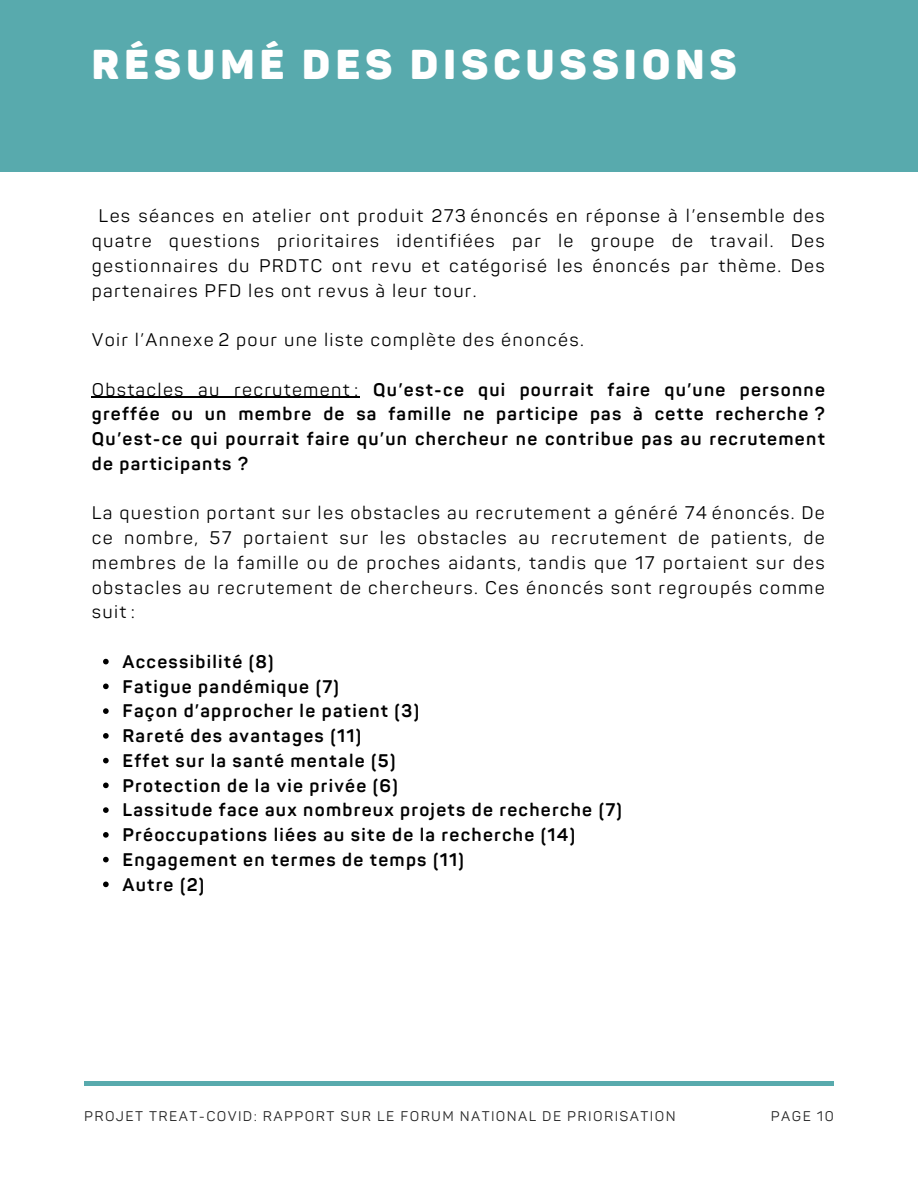
<style>
.page{position:relative;width:918px;height:1188px;background:#fff}
.page>*{position:absolute;margin:0;border:0;box-sizing:border-box;transform-origin:0 0}
.t1{font:900 41.1px "Panton";letter-spacing:.13em;color:#fff}
.t2{font:18px/24.8px "Panton";letter-spacing:.07em;color:#000;text-align:justify}
.t3{font:700 18px/24.8px "Panton";letter-spacing:.07em;color:#000;text-align:justify}
.t4{font:13.8px "Panton";letter-spacing:.1em;color:#222}
.s1{font-weight:400}
</style>
<div class="page">
<div style="left:0;top:0;width:918px;height:172px;background:#58aaad"></div>
<hr style="left:92px;top:397px;width:268px;height:1px;background:#000">
<svg style="left:103px;top:659px;width:6px;height:5px"></svg>
<svg style="left:103px;top:684px;width:6px;height:5px"></svg>
<svg style="left:103px;top:708px;width:6px;height:6px"></svg>
<svg style="left:103px;top:733px;width:6px;height:6px"></svg>
<svg style="left:103px;top:758px;width:6px;height:5px"></svg>
<svg style="left:103px;top:783px;width:6px;height:5px"></svg>
<svg style="left:103px;top:807px;width:6px;height:6px"></svg>
<svg style="left:103px;top:832px;width:6px;height:6px"></svg>
<svg style="left:103px;top:857px;width:6px;height:5px"></svg>
<svg style="left:103px;top:882px;width:6px;height:5px"></svg>
<div style="left:84px;top:1081px;width:749px;height:5px;background:#58aaad"></div>
<h1 class="t1" style="left:92px;top:41px;width:646px">RÉSUMÉ DES DISCUSSIONS</h1>
<h2 class="t2" style="left:92px;top:204px;width:735px;text-indent:7px">Les séances en atelier ont produit 273 énoncés en réponse à l’ensemble des quatre questions prioritaires identifiées par le groupe de travail. Des gestionnaires du PRDTC ont revu et catégorisé les énoncés par thème. Des partenaires PFD les ont revus à leur tour.</h2>
<h2 class="t2" style="left:92px;top:328px;width:494px">Voir l’Annexe 2 pour une liste complète des énoncés.</h2>
<h2 class="t3" style="left:92px;top:378px;width:735px"><span class="s1">Obstacles au recrutement :</span> Qu’est-ce qui pourrait faire qu’une personne greffée ou un membre de sa famille ne participe pas à cette recherche ?<br>Qu’est-ce qui pourrait faire qu’un chercheur ne contribue pas au recrutement de participants ?</h2>
<h2 class="t2" style="left:92px;top:501px;width:735px">La question portant sur les obstacles au recrutement a généré 74 énoncés. De ce nombre, 57 portaient sur les obstacles au recrutement de patients, de membres de la famille ou de proches aidants, tandis que 17 portaient sur des obstacles au recrutement de chercheurs. Ces énoncés sont regroupés comme suit :</h2>
<p class="t3" style="left:122px;top:650px;width:153px">Accessibilité (8)</p>
<p class="t3" style="left:122px;top:675px;width:218px">Fatigue pandémique (7)</p>
<p class="t3" style="left:122px;top:699px;width:298px">Façon d’approcher le patient (3)</p>
<p class="t3" style="left:122px;top:724px;width:240px">Rareté des avantages (11)</p>
<p class="t3" style="left:122px;top:749px;width:275px">Effet sur la santé mentale (5)</p>
<p class="t3" style="left:122px;top:774px;width:277px">Protection de la vie privée (6)</p>
<p class="t3" style="left:122px;top:798px;width:501px">Lassitude face aux nombreux projets de recherche (7)</p>
<p class="t3" style="left:122px;top:823px;width:454px">Préoccupations liées au site de la recherche (14)</p>
<p class="t3" style="left:122px;top:848px;width:343px">Engagement en termes de temps (11)</p>
<p class="t3" style="left:122px;top:873px;width:84px">Autre (2)</p>
<p class="t4" style="left:84px;top:1108px;width:593px">PROJET TREAT-COVID: RAPPORT SUR LE FORUM NATIONAL DE PRIORISATION</p>
<p class="t4" style="left:771px;top:1108px;width:64px">PAGE 10</p>
</div>
